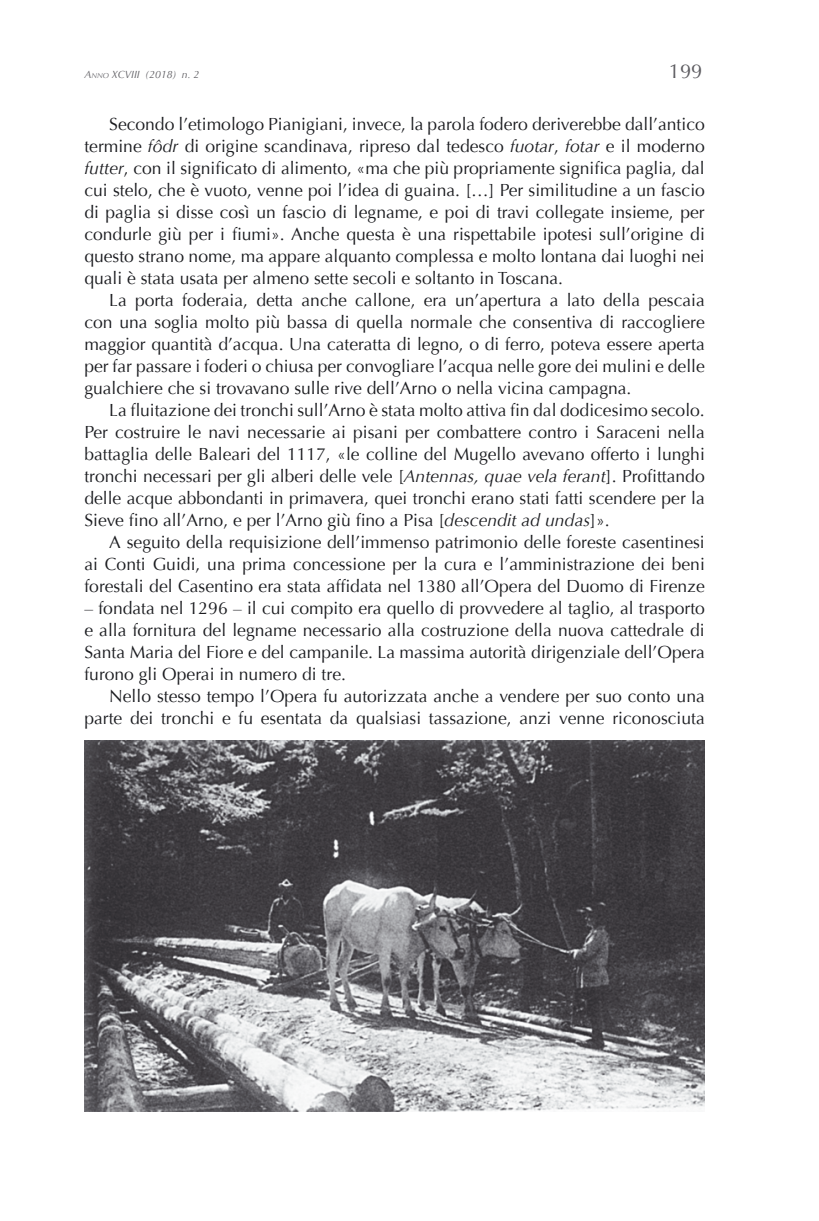
<style>
.page{position:relative;width:819px;height:1221px;background:#fff}
.page>*{position:absolute;margin:0;border:0;box-sizing:border-box;transform-origin:0 0}
.t1{font:20.12px "Optima";color:#5c5b60}
.t2{font:17.5px/22.1px "Optima";color:#1b1c20;text-align:justify}
.t3{font:italic 10.5px "Optima";color:#5c5b60}
.t4{font:italic 7.35px "Optima";color:#5c5b60}
.s1{font-size:10.5px}
.s2{font-style:inherit}
.s3{font-style:italic}
</style>
<div class="page">
<img style="left:84px;top:740px;width:620px;height:371px">
<p class="t4" style="left:84px;top:71px;width:14px"><span class="s1">A</span>NNO</p>
<p class="t3" style="left:112px;top:68px;width:89px">XCVIII (2018) <span class="s2">n</span>. 2</p>
<p class="t1" style="left:669px;top:59px;width:35px">199</p>
<p class="t2" style="left:84px;top:113px;width:622px;text-indent:25px">Secondo l’etimologo Pianigiani, invece, la parola fodero deriverebbe dall’antico termine <span class="s3">fôdr</span> di origine scandinava, ripreso dal tedesco <span class="s3">fuotar</span>, <span class="s3">fotar</span> e il moderno <span class="s3">futter</span>, con il significato di alimento, «ma che più propriamente significa paglia, dal cui stelo, che è vuoto, venne poi l’idea di guaina. […] Per similitudine a un fascio di paglia si disse così un fascio di legname, e poi di travi collegate insieme, per condurle giù per i fiumi». Anche questa è una rispettabile ipotesi sull’origine di questo strano nome, ma appare alquanto complessa e molto lontana dai luoghi nei quali è stata usata per almeno sette secoli e soltanto in Toscana.</p>
<p class="t2" style="left:84px;top:289px;width:622px;text-indent:25px">La porta foderaia, detta anche callone, era un’apertura a lato della pescaia con una soglia molto più bassa di quella normale che consentiva di raccogliere maggior quantità d’acqua. Una cateratta di legno, o di ferro, poteva essere aperta per far passare i foderi o chiusa per convogliare l’acqua nelle gore dei mulini e delle gualchiere che si trovavano sulle rive dell’Arno o nella vicina campagna.</p>
<p class="t2" style="left:84px;top:399px;width:622px;text-indent:25px">La fluitazione dei tronchi sull’Arno è stata molto attiva fin dal dodicesimo secolo.<br>Per costruire le navi necessarie ai pisani per combattere contro i Saraceni nella battaglia delle Baleari del 1117, «le colline del Mugello avevano offerto i lunghi tronchi necessari per gli alberi delle vele [<span class="s3">Antennas, quae vela ferant</span>]. Profittando delle acque abbondanti in primavera, quei tronchi erano stati fatti scendere per la Sieve fino all’Arno, e per l’Arno giù fino a Pisa [<span class="s3">descendit ad undas</span>]».</p>
<p class="t2" style="left:84px;top:531px;width:622px;text-indent:25px">A seguito della requisizione dell’immenso patrimonio delle foreste casentinesi ai Conti Guidi, una prima concessione per la cura e l’amministrazione dei beni forestali del Casentino era stata affidata nel 1380 all’Opera del Duomo di Firenze</p>
<p class="t2" style="left:84px;top:597px;width:622px">– fondata nel 1296 – il cui compito era quello di provvedere al taglio, al trasporto e alla fornitura del legname necessario alla costruzione della nuova cattedrale di Santa Maria del Fiore e del campanile. La massima autorità dirigenziale dell’Opera furono gli Operai in numero di tre.</p>
<p class="t2" style="left:84px;top:685px;width:622px;text-align:right">Nello stesso tempo l’Opera fu autorizzata anche a vendere per suo conto una parte dei tronchi e fu esentata da qualsiasi tassazione, anzi venne riconosciuta</p>
</div>
